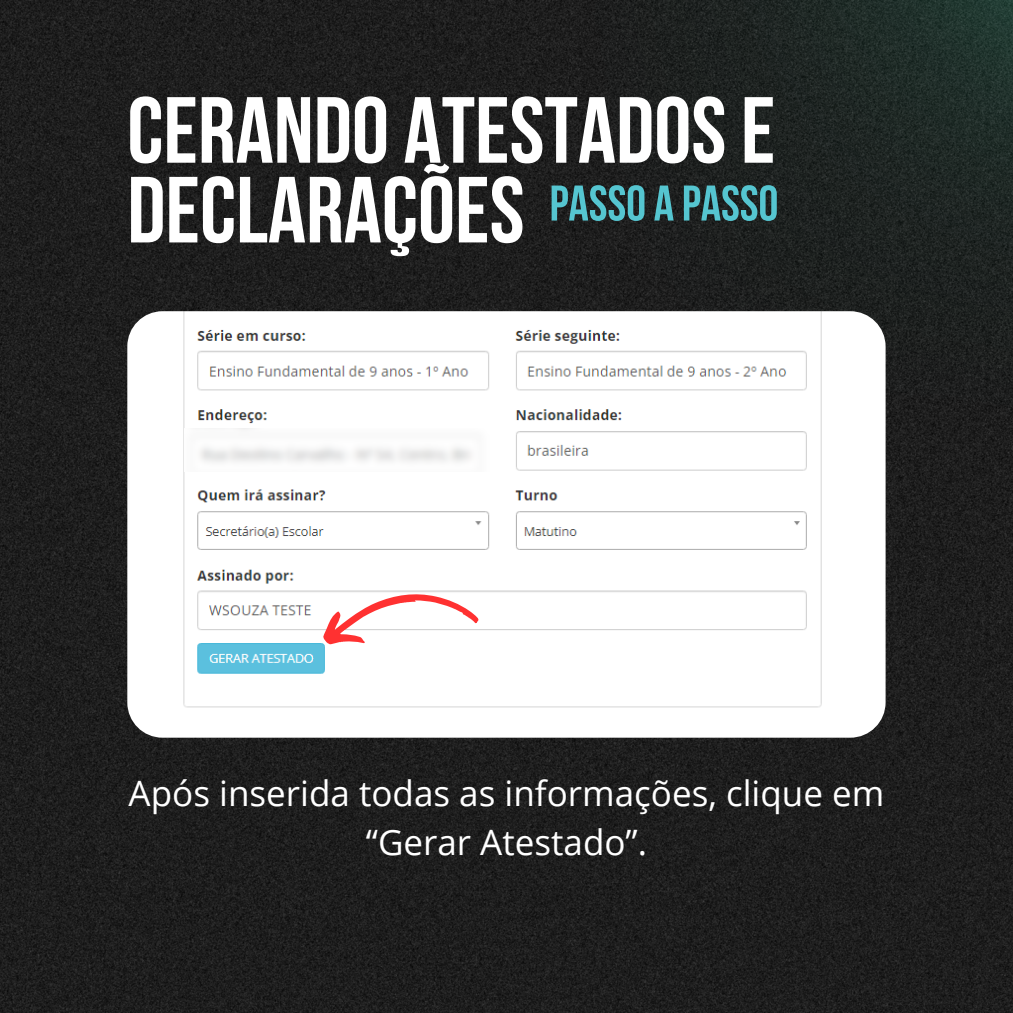
<style>
.page{position:relative;width:1013px;height:1013px;background:#fff}
.page>*{position:absolute;margin:0;border:0;box-sizing:border-box;transform-origin:0 0}
.t1{font:700 93.62px/79.8px "Bebas Neue";color:#fff}
.t2{font:700 50px "Bebas Neue";color:#55c5d0}
.t3{font:35px/48.8px "Open Sans";color:#fff;text-align:center}
</style>
<div class="page">
<img style="left:0;top:0;width:1012px;height:1012px">
<img style="left:367px;top:0;width:645px;height:647px">
<img style="left:127px;top:311px;width:758px;height:426px;border-radius:35px">
<img style="left:184px;top:429px;width:315px;height:42px">
<svg style="left:317px;top:579px;width:162px;height:74px"></svg>
<p class="t1" style="left:127px;top:99px;width:649px">CERANDO ATESTADOSE<br>DECLARAÇÕES</p>
<p class="t2" style="left:549px;top:183px;width:230px">PASSO A PASSO</p>
<p class="t3" style="left:129px;top:768px;width:757px">Após inserida todas as informações, clique em “Gerar Atestado”.</p>
</div>
